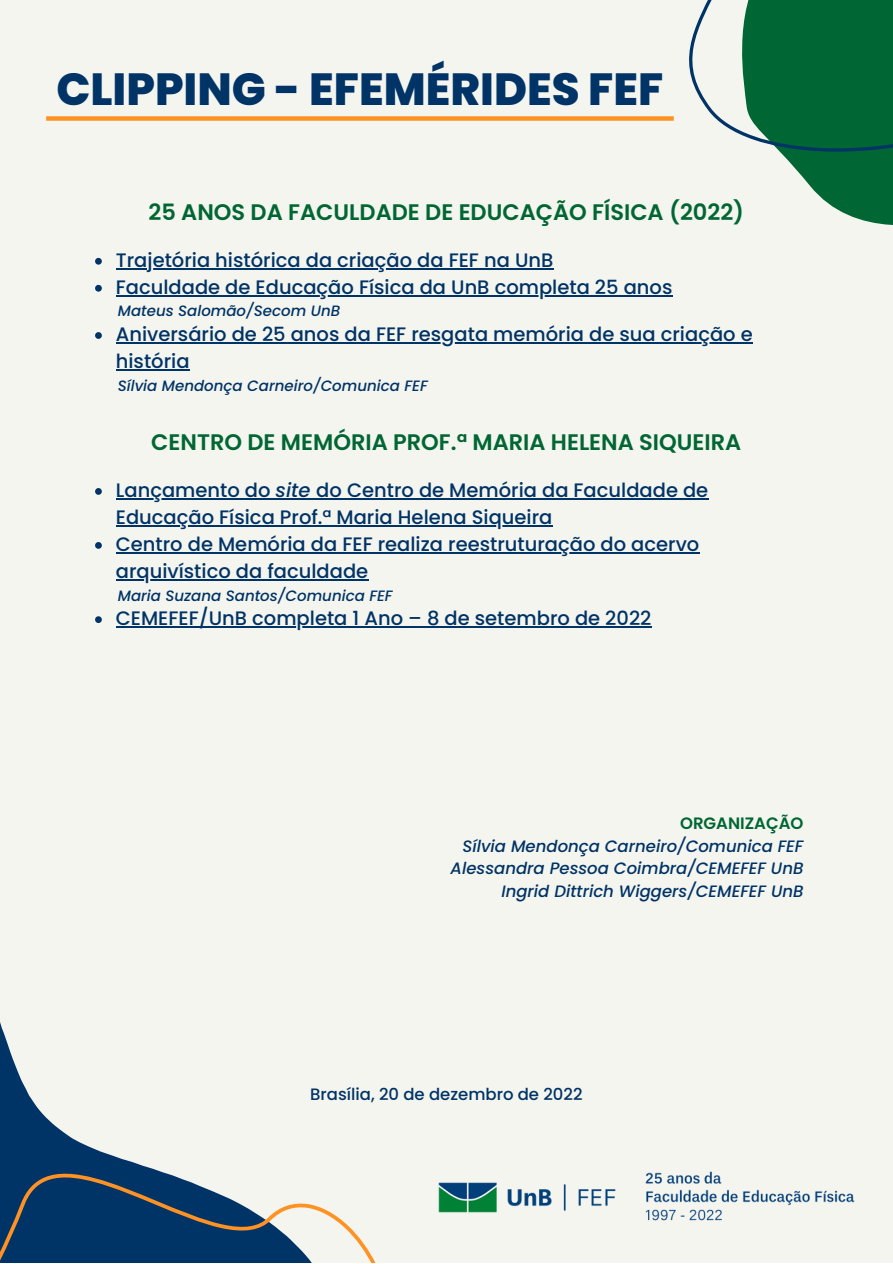
<style>
.page{position:relative;width:893px;height:1264px;background:#fff}
.page>*{position:absolute;margin:0;border:0;box-sizing:border-box;transform-origin:0 0}
.t1{font:800 45px "Poppins";color:#036}
.t2{font:600 22.5px "Poppins";color:#063}
.t3{font:500 19.5px/27px "Poppins";color:#036}
.t4{font:italic 500 16.5px/22.5px "Poppins";color:#036;text-align:right}
.t5{font:500 16.5px "Poppins";color:#036}
.t6{font:600 16.5px "Poppins";color:#063}
.t7{font:italic 500 15px "Poppins";color:#036}
.s1{font-style:italic}
</style>
<div class="page">
<div style="left:0;top:0;width:892px;height:1262px;background:#f5f5ef"></div>
<svg style="left:95px;top:258px;width:7px;height:7px"></svg>
<hr style="left:116px;top:268px;width:437px;height:1px;background:#036">
<svg style="left:95px;top:285px;width:7px;height:6px"></svg>
<hr style="left:116px;top:295px;width:556px;height:1px;background:#036">
<svg style="left:95px;top:332px;width:7px;height:7px"></svg>
<hr style="left:116px;top:342px;width:636px;height:1px;background:#036">
<hr style="left:116px;top:369px;width:73px;height:1px;background:#036">
<svg style="left:0;top:1022px;width:141px;height:143px"></svg>
<svg style="left:673px;top:0;width:219px;height:225px"></svg>
<svg style="left:0;top:1165px;width:375px;height:97px"></svg>
<img style="left:438px;top:1171px;width:417px;height:50px">
<div style="left:46px;top:116px;width:627px;height:5px;background:#ff9224"></div>
<svg style="left:95px;top:488px;width:7px;height:7px"></svg>
<hr style="left:116px;top:498px;width:159px;height:1px;background:#036">
<hr style="left:275px;top:498px;width:41px;height:1px;background:#036">
<hr style="left:316px;top:498px;width:392px;height:1px;background:#036">
<hr style="left:116px;top:525px;width:436px;height:1px;background:#036">
<svg style="left:95px;top:542px;width:7px;height:7px"></svg>
<hr style="left:116px;top:552px;width:583px;height:1px;background:#036">
<hr style="left:116px;top:579px;width:252px;height:1px;background:#036">
<svg style="left:95px;top:616px;width:7px;height:7px"></svg>
<hr style="left:116px;top:626px;width:535px;height:1px;background:#036">
<h1 class="t1" style="left:56px;top:58px;width:608px">CLIPPING - EFEMÉRIDES FEF</h1>
<p class="t2" style="left:148px;top:196px;width:597px">25 ANOS DA FACULDADE DE EDUCAÇÃO FÍSICA (2022)</p>
<p class="t3" style="left:116px;top:246px;width:558px">Trajetória histórica da criação da FEF na UnB<br>Faculdade de Educação Física da UnB completa 25 anos</p>
<p class="t3" style="left:116px;top:321px;width:638px">Aniversário de 25 anos da FEF resgata memória de sua criação e história</p>
<p class="t7" style="left:118px;top:300px;width:224px">Mateus Salomão/Secom UnB</p>
<p class="t7" style="left:118px;top:375px;width:311px">Sílvia Mendonça Carneiro/Comunica FEF</p>
<p class="t2" style="left:151px;top:426px;width:591px">CENTRO DE MEMÓRIA PROF.ª MARIA HELENA SIQUEIRA</p>
<p class="t3" style="left:116px;top:476px;width:594px">Lançamento do <span class="s1">site</span> do Centro de Memória da Faculdade de Educação Física Prof.ª Maria Helena Siqueira<br>Centro de Memória da FEF realiza reestruturação do acervo arquivístico da faculdade</p>
<p class="t3" style="left:116px;top:605px;width:537px">CEMEFEF/UnB completa 1 Ano – 8 de setembro de 2022</p>
<p class="t7" style="left:118px;top:584px;width:276px">Maria Suzana Santos/Comunica FEF</p>
<p class="t6" style="left:680px;top:811px;width:125px">ORGANIZAÇÃO</p>
<p class="t4" style="left:450px;top:834px;width:354px">Sílvia Mendonça Carneiro/Comunica FEF<br>Alessandra Pessoa Coimbra/CEMEFEF UnB<br>Ingrid Dittrich Wiggers/CEMEFEF UnB</p>
<p class="t5" style="left:310px;top:1082px;width:274px">Brasília, 20 de dezembro de 2022</p>
</div>
